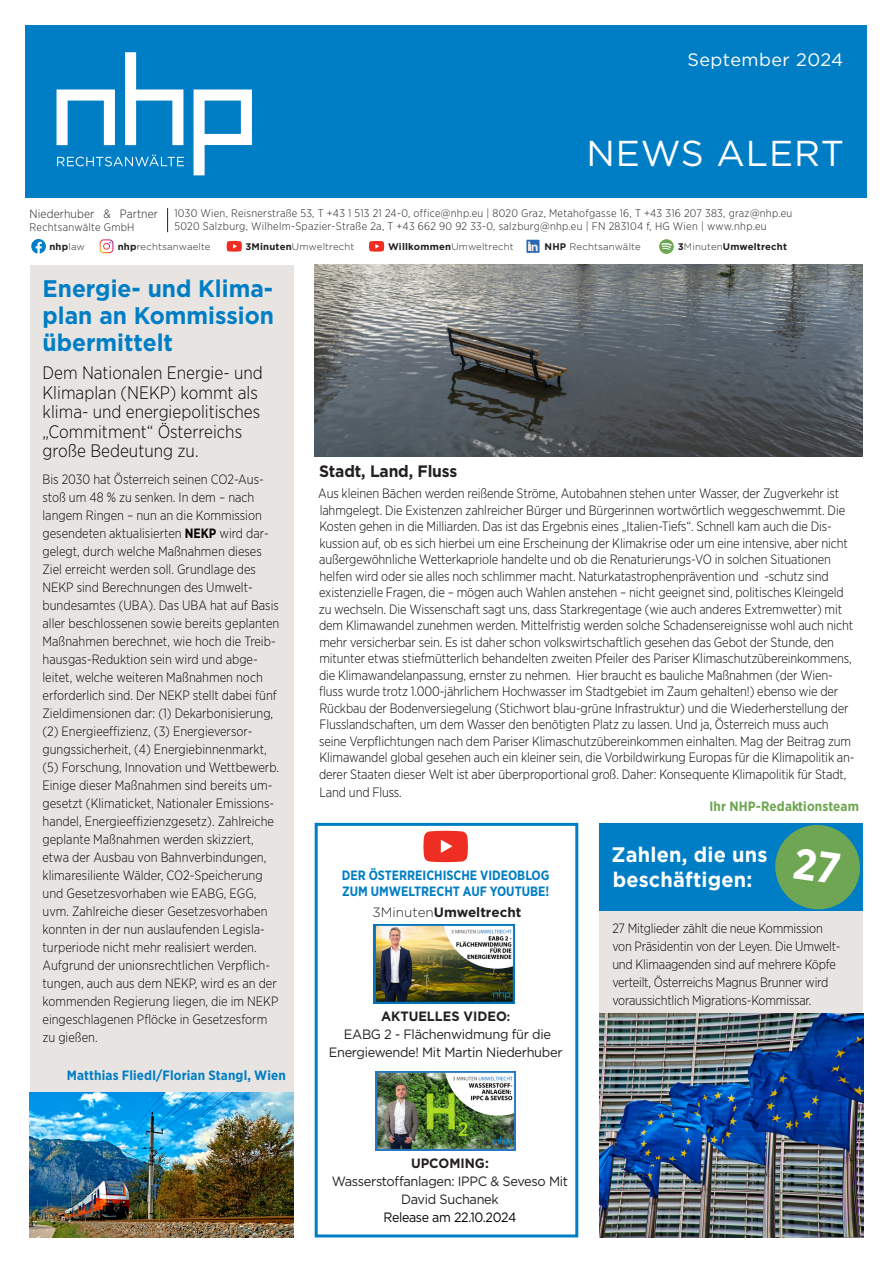
<style>
.page{position:relative;width:893px;height:1263px;background:#fff}
.page>*{position:absolute;margin:0;border:0;box-sizing:border-box;transform-origin:0 0}
.t1{font:36px "Gotham";letter-spacing:.025em;color:#fff}
.HL_groß_blau{font:700 24px/27px "Gotham";color:#007ec5;text-align:justify;scale:.95 1}
.HL_im_Kästchen{font:700 21px/25.5px "Gotham";letter-spacing:.01em;color:#fff;scale:.95 1}
.Text_Einleitung_kursiv{font:300 18px/19.5px "Gotham Narrow";color:#040503}
.t2{font:18px "Gotham";letter-spacing:.025em;color:#fff}
.HL_klein_schwarz{font:700 16.5px "Gotham";letter-spacing:-.01em;color:#231f20;scale:.95 1}
.Text_linksbündig{font:300 13.5px/18px "Gotham Narrow";letter-spacing:-.01em;color:#040503;scale:.95 1}
.Text_Mittelachse{font:13.5px/18px "Gotham";letter-spacing:-.025em;color:#231f20;text-align:center;scale:.95 1}
.HL_Mittelachse_Blau_Klein{font:700 13.5px/16.5px "Gotham Narrow";color:#007ec5;scale:.95 1}
.Autorenname_blau{font:700 13.5px "Gotham Narrow";letter-spacing:.01em;color:#007ec5}
.Autorenname_grün{font:700 13.5px "Gotham Narrow";letter-spacing:.01em;color:#6fa653}
.Text_Mittelachse-2{font:13.5px "Gotham";letter-spacing:-.025em;color:#040503;scale:.92 1}
.t3{font:700 13.5px "Gotham";color:#231f20}
.t4{font:300 12px "Gotham Narrow";letter-spacing:.01em;color:#231f20}
.t5{font:300 10.95px/13.2px "Gotham Narrow";letter-spacing:.025em;color:#231f20}
.t6{font:300 9.6px "Gotham";letter-spacing:.02em;color:#231f20}
.t7{font:700 9.6px "Gotham";letter-spacing:.02em;color:#231f20}
.s1{font-weight:300}
.s2{font-weight:700}
.s3{font-weight:700;font-size:12px}
</style>
<div class="page">
<div style="left:26px;top:26px;width:841px;height:172px;background:#007ec5"></div>
<svg style="left:167px;top:208px;width:1px;height:24px"></svg>
<svg style="left:57px;top:155px;width:127px;height:11px"></svg>
<svg style="left:57px;top:89px;width:58px;height:56px"></svg>
<svg style="left:125px;top:52px;width:58px;height:93px"></svg>
<svg style="left:194px;top:89px;width:58px;height:86px"></svg>
<svg style="left:31px;top:239px;width:15px;height:15px"></svg>
<svg style="left:100px;top:239px;width:13px;height:14px"></svg>
<svg style="left:659px;top:239px;width:15px;height:15px"></svg>
<svg style="left:227px;top:241px;width:15px;height:11px"></svg>
<svg style="left:369px;top:241px;width:15px;height:11px"></svg>
<svg style="left:526px;top:240px;width:13px;height:13px"></svg>
<svg style="left:528px;top:241px;width:10px;height:10px"></svg>
<div style="left:315px;top:823px;width:263px;height:414px;border:3px solid #007ec5"></div>
<div style="left:600px;top:901px;width:263px;height:112px;background:#e8e4e2"></div>
<div style="left:600px;top:823px;width:263px;height:87px;background:#007ec5"></div>
<div style="left:30px;top:265px;width:263px;height:972px;background:#e8e4e2"></div>
<img style="left:315px;top:265px;width:547px;height:191px">
<svg style="left:423px;top:831px;width:45px;height:31px"></svg>
<img style="left:375px;top:1071px;width:141px;height:79px">
<img style="left:30px;top:1093px;width:263px;height:144px">
<img style="left:600px;top:1013px;width:263px;height:224px">
<img style="left:374px;top:925px;width:140px;height:78px">
<svg style="left:773px;top:825px;width:90px;height:86px"></svg>
<h3 class="t2" style="left:687px;top:48px;width:157px">September 2024</h3>
<p class="t4" style="left:30px;top:206px;width:130px">Niederhuber &amp; Partner</p>
<p class="t5" style="left:30px;top:220px;width:106px">Rechtsanwälte GmbH</p>
<h1 class="t1" style="left:587px;top:131px;width:259px">NEWS ALERT</h1>
<p class="t5" style="left:174px;top:206px;width:619px">1030 Wien, Reisnerstraße 53, T +43 1 513 21 24-0, office@nhp.eu | 8020 Graz, Metahofgasse 16, T +43 316 207 383, graz@nhp.eu<br>5020 Salzburg, Wilhelm-Spazier-Straße 2a, T +43 662 90 92 33-0, salzburg@nhp.eu | FN 283104 f, HG Wien | www.nhp.eu</p>
<p class="t7" style="left:49px;top:241px;width:37px">nhp<span class="s1">law</span></p>
<p class="t6" style="left:118px;top:240px;width:94px"><span class="s2">nhp</span>rechtsanwaelte</p>
<p class="t6" style="left:245px;top:241px;width:111px"><span class="s2">3Minuten</span>Umweltrecht</p>
<p class="t6" style="left:388px;top:241px;width:127px"><span class="s2">Willkommen</span>Umweltrecht</p>
<p class="t6" style="left:545px;top:241px;width:98px"><span class="s2">NHP</span> Rechtsanwälte</p>
<p class="t7" style="left:678px;top:241px;width:111px">3<span class="s1">Minuten</span>Umweltrecht</p>
<p class="HL_groß_blau" style="left:43px;top:274px;width:245px">Energie- und Klima&shy;plan an Kommission übermittelt</p>
<p class="Text_Einleitung_kursiv" style="left:43px;top:363px;width:222px">Dem Nationalen Energie- und<br>Klimaplan (NEKP) kommt als klima- und energiepolitisches „Commitment“ Österreichs große Bedeutung zu.</p>
<p class="Text_linksbündig" style="left:43px;top:470px;width:251px">Bis 2030 hat Österreich seinen CO2-Aus&shy;stoß um 48 % zu senken. In dem – nach langem Ringen – nun an die Kommission gesendeten aktualisierten <span class="s2">NEKP</span> wird dar&shy;gelegt, durch welche Maßnahmen dieses Ziel erreicht werden soll. Grundlage des NEKP sind Berechnungen des Umwelt&shy;bundesamtes (UBA). Das UBA hat auf Basis aller beschlossenen sowie bereits geplanten Maßnahmen berechnet, wie hoch die Treib&shy;hausgas-Reduktion sein wird und abge&shy;leitet, welche weiteren Maßnahmen noch erforderlich sind. Der NEKP stellt dabei fünf Zieldimensionen dar: (1) Dekarbonisierung, (2) Energieeffizienz, (3) Energieversor&shy;gungssicherheit, (4) Energiebinnenmarkt, (5) Forschung, Innovation und Wettbewerb.<br>Einige dieser Maßnahmen sind bereits um&shy;gesetzt (Klimaticket, Nationaler Emissions&shy;handel, Energieeffizienzgesetz). Zahlreiche geplante Maßnahmen werden skizziert, etwa der Ausbau von Bahnverbindungen, klimaresiliente Wälder, CO2-Speicherung und Gesetzesvorhaben wie EABG, EGG, uvm. Zahlreiche dieser Gesetzesvorhaben konnten in der nun auslaufenden Legisla&shy;turperiode nicht mehr realisiert werden.<br>Aufgrund der unionsrechtlichen Verpflich&shy;tungen, auch aus dem NEKP, wird es an der kommenden Regierung liegen, die im NEKP eingeschlagenen Pflöcke in Gesetzesform zu gießen.</p>
<p class="Autorenname_blau" style="left:67px;top:1067px;width:220px">Matthias Fliedl/Florian Stangl, Wien</p>
<p class="HL_klein_schwarz" style="left:319px;top:462px;width:147px">Stadt, Land, Fluss</p>
<p class="Text_linksbündig" style="left:318px;top:485px;width:566px;line-height:16.5px">Aus kleinen Bächen werden reißende Ströme, Autobahnen stehen unter Wasser, der Zugverkehr ist lahmgelegt. Die Existenzen zahlreicher Bürger und Bürgerinnen wortwörtlich weggeschwemmt. Die Kosten gehen in die Milliarden. Das ist das Ergebnis eines „Italien-Tiefs“. Schnell kam auch die Dis&shy;kussion auf, ob es sich hierbei um eine Erscheinung der Klimakrise oder um eine intensive, aber nicht außergewöhnliche Wetterkapriole handelte und ob die Renaturierungs-VO in solchen Situationen helfen wird oder sie alles noch schlimmer macht. Naturkatastrophenprävention und -schutz sind existenzielle Fragen, die – mögen auch Wahlen anstehen – nicht geeignet sind, politisches Kleingeld zu wechseln. Die Wissenschaft sagt uns, dass Starkregentage (wie auch anderes Extremwetter) mit dem Klimawandel zunehmen werden. Mittelfristig werden solche Schadensereignisse wohl auch nicht mehr versicherbar sein. Es ist daher schon volkswirtschaftlich gesehen das Gebot der Stunde, den mitunter etwas stiefmütterlich behandelten zweiten Pfeiler des Pariser Klimaschutzübereinkommens, die Klimawandelanpassung, ernster zu nehmen. Hier braucht es bauliche Maßnahmen (der Wien&shy;fluss wurde trotz 1.000-jährlichem Hochwasser im Stadtgebiet im Zaum gehalten!) ebenso wie der Rückbau der Bodenversiegelung (Stichwort blau-grüne Infrastruktur) und die Wiederherstellung der Flusslandschaften, um dem Wasser den benötigten Platz zu lassen. Und ja, Österreich muss auch seine Verpflichtungen nach dem Pariser Klimaschutzübereinkommen einhalten. Mag der Beitrag zum Klimawandel global gesehen auch ein kleiner sein, die Vorbildwirkung Europas für die Klimapolitik an&shy;derer Staaten dieser Welt ist aber überproportional groß. Daher: Konsequente Klimapolitik für Stadt,</p>
<p class="Text_linksbündig" style="left:319px;top:783px;width:88px">Land und Fluss.</p>
<p class="Autorenname_grün" style="left:709px;top:798px;width:151px">Ihr NHP-Redaktionsteam</p>
<p class="HL_Mittelachse_Blau_Klein" style="left:342px;top:866px;width:220px">DER ÖSTERREICHISCHE VIDEOBLOG<br>ZUM UMWELTRECHT AUF YOUTUBE!</p>
<p class="t3" style="left:373px;top:904px;width:150px"><span class="s1">3Minuten</span>Umweltrecht</p>
<p class="Text_Mittelachse" style="left:329px;top:1006px;width:247px"><span class="s2">AKTUELLES VIDEO</span><span class="s3">:<br></span>EABG 2 - Flächenwidmung für die<br>Energiewende! Mit Martin Niederhuber</p>
<p class="Text_Mittelachse" style="left:332px;top:1154px;width:250px"><span class="s2">UPCOMING:<br></span>Wasserstoffanlagen: IPPC &amp; Seveso Mit<br>David Suchanek</p>
<p class="Text_Mittelachse-2" style="left:383px;top:1208px;width:146px">Release am 22.10.2024</p>
<p class="HL_im_Kästchen" style="left:611px;top:841px;width:166px">Zahlen, die uns beschäftigen:</p>
<p class="Text_linksbündig" style="left:612px;top:919px;width:242px">27 Mitglieder zählt die neue Kommission von Präsidentin von der Leyen. Die Umwelt&shy;und Klimaagenden sind auf mehrere Köpfe verteilt, Österreichs Magnus Brunner wird voraussichtlich Migrations-Kommissar.</p>
</div>
